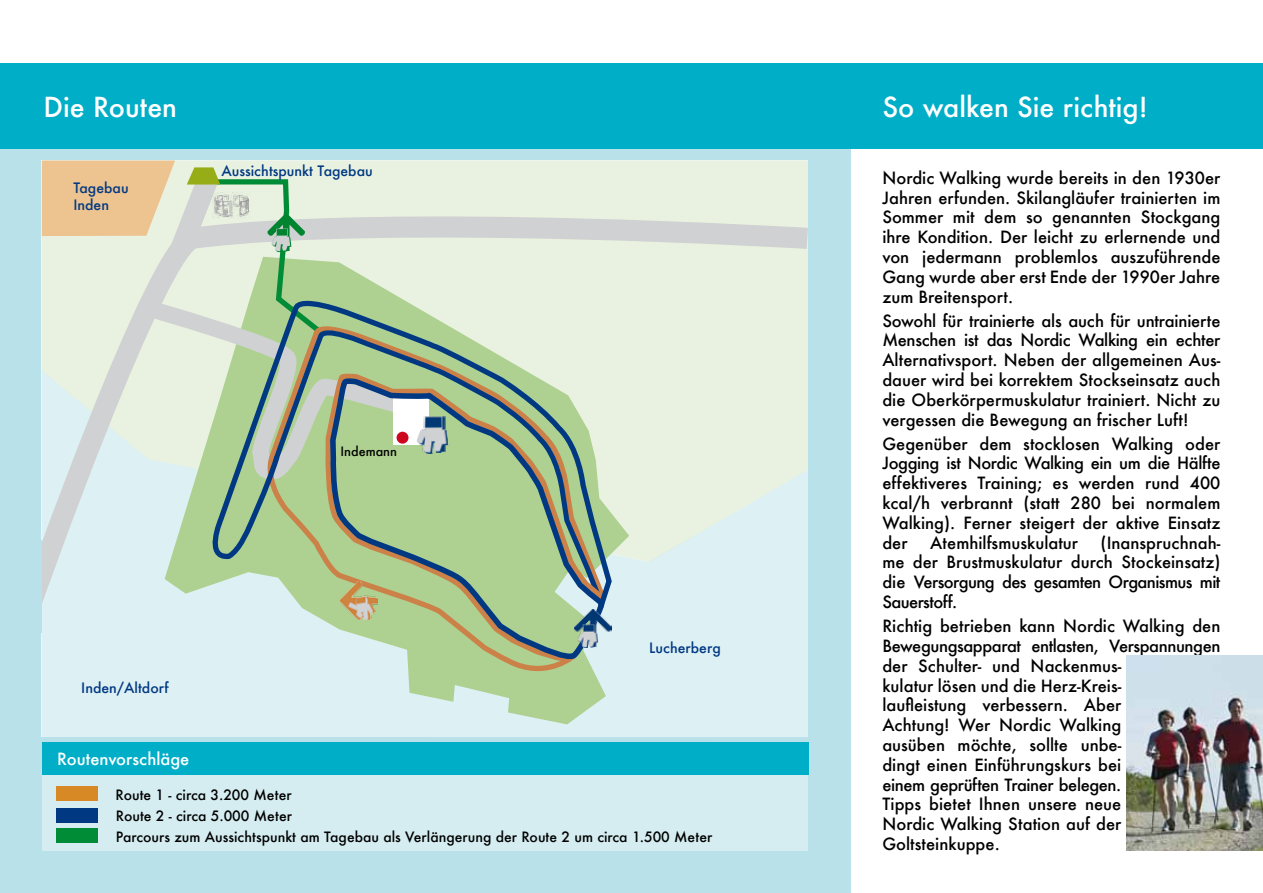
<style>
.page{position:relative;width:1263px;height:893px;background:#fff}
.page>*{position:absolute;margin:0;border:0;box-sizing:border-box;transform-origin:0 0}
.t1{font:500 27px "Futura";color:#fff}
.t2{font:500 16.5px/19.8px "Futura";color:#000;text-align:justify}
.t3{font:500 16.5px "Futura";color:#fff}
.t4{font:500 14.1px/16.8px "Futura";color:#003882}
.t5{font:500 13.95px "Futura";color:#000}
.t6{font:500 12.6px "Futura";color:#000}
</style>
<div class="page">
<div style="left:0;top:106px;width:850px;height:787px;background:#b9e1e9"></div>
<div style="left:43px;top:742px;width:765px;height:108px;background:#d5edf1"></div>
<div style="left:43px;top:742px;width:766px;height:33px;background:#00aec7"></div>
<div style="left:56px;top:787px;width:41px;height:14px;background:#d78926"></div>
<div style="left:57px;top:828px;width:41px;height:15px;background:#008c36"></div>
<div style="left:57px;top:808px;width:41px;height:14px;background:#003882"></div>
<div style="left:0;top:64px;width:1263px;height:85px;background:#00aec7"></div>
<div style="left:329px;top:161px;width:479px;height:28px;background:#e9f2e0"></div>
<div style="left:42px;top:624px;width:766px;height:113px;background:#ddf0f3"></div>
<div style="left:165px;top:624px;width:464px;height:100px;background:#ddf0f3"></div>
<div style="left:263px;top:624px;width:347px;height:53px;background:#ddf0f3"></div>
<svg style="left:41px;top:189px;width:767px;height:435px;background:#e2ede2"></svg>
<div style="left:3px;top:541px;width:39px;height:92px;background:#b9e1e9"></div>
<svg style="left:204px;top:294px;width:410px;height:321px;background:#b7ceac"></svg>
<svg style="left:327px;top:374px;width:280px;height:477px"></svg>
<img style="left:1127px;top:656px;width:136px;height:195px">
<img style="left:416px;top:414px;width:33px;height:39px">
<img style="left:340px;top:581px;width:38px;height:38px">
<img style="left:574px;top:609px;width:38px;height:39px">
<svg style="left:42px;top:160px;width:287px;height:180px;background:#d6dcc0"></svg>
<div style="left:277px;top:229px;width:10px;height:7px;background:#00842f"></div>
<h1 class="t1" style="left:44px;top:89px;width:135px">Die Routen</h1>
<h1 class="t1" style="left:882px;top:89px;width:267px">So walken Sie richtig!</h1>
<p class="t4" style="left:73px;top:180px;width:57px">Tagebau<br>Inden</p>
<p class="t4" style="left:221px;top:162px;width:153px">Aussichtspunkt Tagebau</p>
<p class="t4" style="left:81px;top:679px;width:89px">Inden/Altdorf</p>
<p class="t3" style="left:57px;top:747px;width:134px">Routenvorschläge</p>
<p class="t6" style="left:340px;top:443px;width:58px">Indemann</p>
<p class="t5" style="left:116px;top:785px;width:178px">Route 1 - circa 3.200 Meter</p>
<p class="t5" style="left:116px;top:806px;width:178px">Route 2 - circa 5.000 Meter</p>
<p class="t4" style="left:649px;top:639px;width:73px">Lucherberg</p>
<p class="t5" style="left:116px;top:827px;width:598px">Parcours zum Aussichtspunkt am Tagebau als Verlängerung der Route 2 um circa 1.500 Meter</p>
<p class="t2" style="left:882px;top:167px;width:340px">Nordic Walking wurde bereits in den 1930er Jahren erfunden. Skilangläufer trainierten im Sommer mit dem so genannten Stockgang ihre Kondition. Der leicht zu erlernende und von jedermann problemlos auszuführende Gang wurde aber erst Ende der 1990er Jahre zum Breitensport.</p>
<p class="t2" style="left:882px;top:310px;width:340px">Sowohl für trainierte als auch für untrainierte Menschen ist das Nordic Walking ein echter Alternativsport. Neben der allgemeinen Aus&shy;dauer wird bei korrektem Stockseinsatz auch die Oberkörpermuskulatur trainiert. Nicht zu vergessen die Bewegung an frischer Luft!</p>
<p class="t2" style="left:882px;top:433px;width:340px">Gegenüber dem stocklosen Walking oder Jogging ist Nordic Walking ein um die Hälfte effektiveres Training; es werden rund 400 kcal/h verbrannt (statt 280 bei normalem Walking). Ferner steigert der aktive Einsatz der</p>
<p class="t2" style="left:930px;top:532px;width:149px">Atemhilfsmuskulatur</p>
<p class="t2" style="left:882px;top:532px;width:340px;text-indent:218px">(Inanspruchnah&shy;me der Brustmuskulatur durch Stockeinsatz) die Versorgung des gesamten Organismus mit Sauerstoff.</p>
<p class="t2" style="left:882px;top:616px;width:340px;text-align:left">Richtig betrieben kann Nordic Walking den<br>Bewegungsapparat entlasten, Verspannungen der Schulter- und Nackenmus-<br>kulatur lösen und die Herz-Kreis-<br>laufleistung verbessern. Aber<br>Achtung! Wer Nordic Walking<br>ausüben möchte, sollte unbe-<br>dingt einen Einführungskurs bei<br>einem geprüften Trainer belegen.<br>Tipps bietet Ihnen unsere neue<br>Nordic Walking Station auf der<br>Goltsteinkuppe.</p>
</div>
